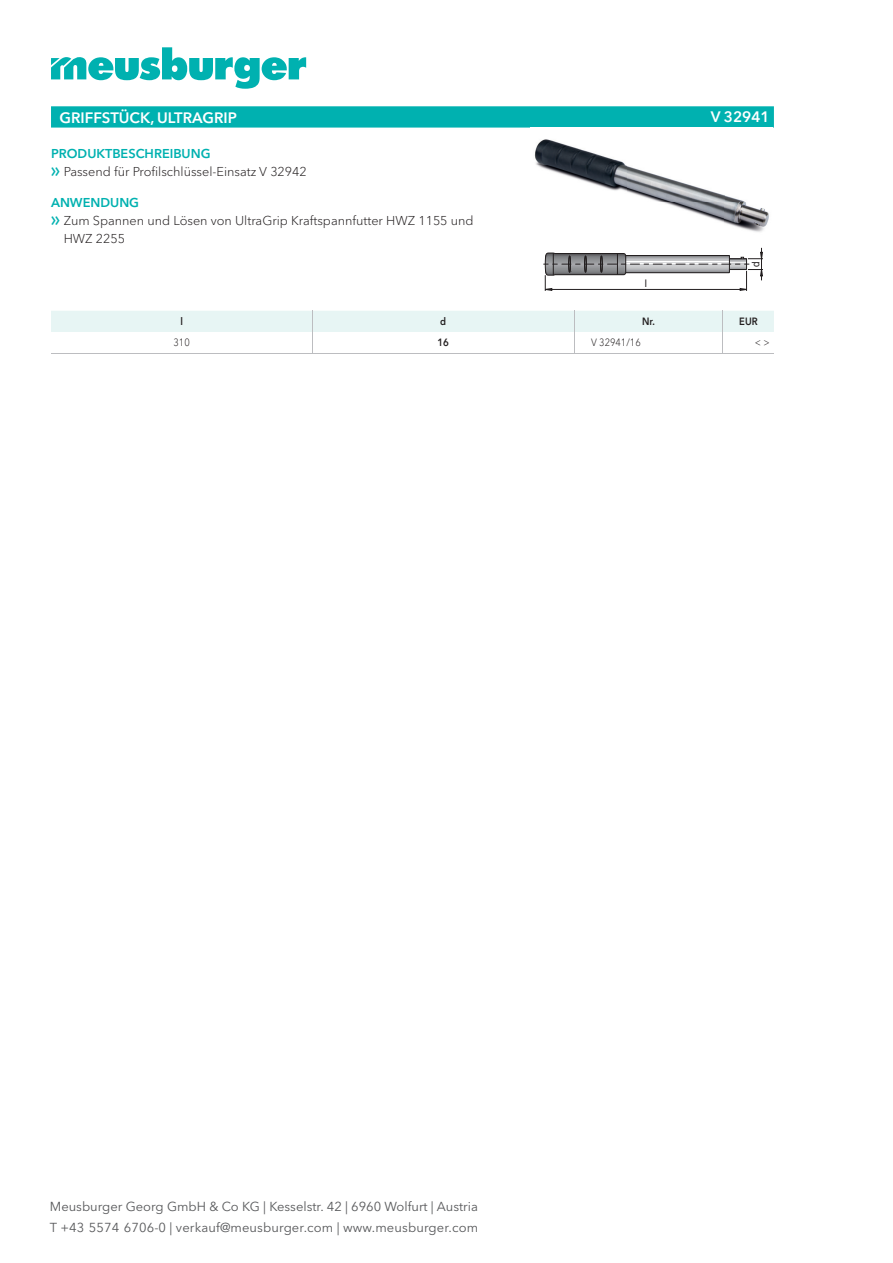
<style>
.page{position:relative;width:893px;height:1263px;background:#fff}
.page>*{position:absolute;margin:0;border:0;box-sizing:border-box;transform-origin:0 0}
.t1{font:600 15px "Avenir Next W1 G";color:#fff}
.t2{font:12.9px/20.7px "Avenir Next W1 G";color:#57585a}
.t3{font:300 12.75px/18px "Avenir Next W1 G";color:#231f20}
.t4{font:600 12.75px "Avenir Next W1 G";color:#00b1b0}
.t5{font:300 10.5px "Avenir Next W1 G";color:#231f20;scale:.9 1}
.t6{font:600 10.5px "Avenir Next W1 G";color:#231f20;scale:.9 1}
.t7{font:10.5px "Arial";color:#231f20;scale:.95 1}
.s1{font-weight:600;color:#00b1b0}
.s2{font-family:"Meusburger Sonderzeichen";font-weight:400;color:#00b1b0}
</style>
<div class="page">
<svg style="left:51px;top:47px;width:255px;height:42px"></svg>
<svg style="left:51px;top:106px;width:723px;height:22px;background:#0ab4b3"></svg>
<img style="left:534px;top:139px;width:235px;height:93px">
<hr style="left:761px;top:248px;width:1px;height:32px;background:#231f20">
<svg style="left:544px;top:252px;width:219px;height:39px"></svg>
<div style="left:568px;top:256px;width:3px;height:16px;border:1px solid #231f20;border-radius:50%"></div>
<div style="left:584px;top:256px;width:3px;height:16px;border:1px solid #231f20;border-radius:50%"></div>
<div style="left:600px;top:256px;width:3px;height:16px;border:1px solid #231f20;border-radius:50%"></div>
<svg style="left:51px;top:311px;width:723px;height:42px"></svg>
<hr style="left:51px;top:353px;width:262px;height:1px;background:#bcbdc0">
<hr style="left:313px;top:353px;width:261px;height:1px;background:#bcbdc0">
<hr style="left:574px;top:353px;width:149px;height:1px;background:#bcbdc0">
<hr style="left:723px;top:353px;width:51px;height:1px;background:#bcbdc0">
<p class="t1" style="left:60px;top:108px;width:179px">GRIFFSTÜCK, ULTRAGRIP</p>
<p class="t1" style="left:711px;top:108px;width:60px">V 32941</p>
<p class="t3" style="left:51px;top:145px;width:257px"><span class="s1">PRODUKTBESCHREIBUNG<br></span><span class="s2">f</span> Passend für Profilschlüssel-Einsatz V 32942</p>
<p class="t4" style="left:51px;top:195px;width:90px">ANWENDUNG</p>
<p class="t3" style="left:51px;top:212px;width:424px"><span class="s2">f</span> Zum Spannen und Lösen von UltraGrip Kraftspannfutter HWZ 1155 und</p>
<p class="t3" style="left:64px;top:230px;width:63px">HWZ 2255</p>
<p class="t7" style="left:645px;top:276px;width:4px">l</p>
<p class="t7" style="left:749px;top:267px;width:7px;rotate:-90deg">d</p>
<p class="t6" style="left:180px;top:315px;width:4px">l</p>
<p class="t6" style="left:440px;top:315px;width:8px">d</p>
<p class="t6" style="left:642px;top:315px;width:16px">Nr.</p>
<p class="t6" style="left:739px;top:315px;width:22px">EUR</p>
<p class="t5" style="left:174px;top:336px;width:20px">310</p>
<p class="t6" style="left:437px;top:336px;width:14px">16</p>
<p class="t5" style="left:591px;top:336px;width:56px">V 32941/16</p>
<p class="t5" style="left:755px;top:336px;width:18px">&lt; &gt;</p>
<p class="t2" style="left:50px;top:1196px;width:430px">Meusburger Georg GmbH &amp; Co KG | Kesselstr. 42 | 6960 Wolfurt | Austria<br>T +43 5574 6706-0 | verkauf@meusburger.com | www.meusburger.com</p>
</div>
